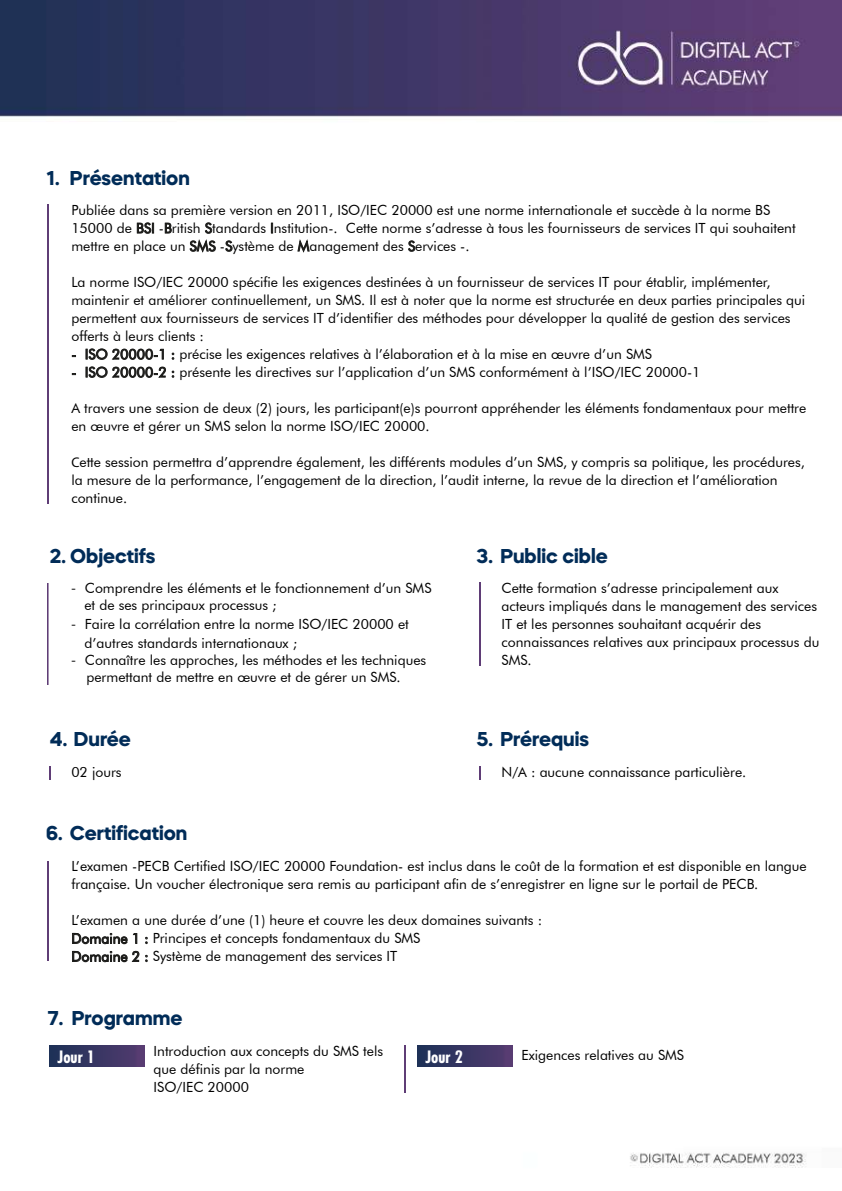
<style>
.page{position:relative;width:842px;height:1191px;background:#fff}
.page>*{position:absolute;margin:0;border:0;box-sizing:border-box;transform-origin:0 0}
.t1{font:700 20px "Mazzard H";color:#012c58}
.t2{font:700 condensed 16.6px "Futura";color:#fff}
.t3{font:14px/18px "Futura BT";color:#000}
.s1{font-family:"Myriad Pro"}
</style>
<div class="page">
<img style="left:0;top:0;width:842px;height:1168px">
<img style="left:49px;top:1045px;width:95px;height:21px">
<img style="left:417px;top:1045px;width:95px;height:21px">
<img style="left:405px;top:1045px;width:1px;height:47px">
<svg style="left:137px;top:222px;width:17px;height:12px"></svg>
<svg style="left:165px;top:222px;width:7px;height:12px"></svg>
<svg style="left:271px;top:223px;width:2px;height:10px"></svg>
<svg style="left:190px;top:222px;width:26px;height:31px"></svg>
<svg style="left:225px;top:240px;width:8px;height:12px"></svg>
<svg style="left:297px;top:239px;width:13px;height:14px"></svg>
<svg style="left:408px;top:240px;width:7px;height:12px"></svg>
<svg style="left:86px;top:348px;width:78px;height:12px"></svg>
<svg style="left:172px;top:352px;width:2px;height:8px"></svg>
<svg style="left:86px;top:366px;width:80px;height:12px"></svg>
<svg style="left:172px;top:370px;width:2px;height:8px"></svg>
<img style="left:48px;top:204px;width:1px;height:299px">
<svg style="left:72px;top:932px;width:65px;height:12px"></svg>
<svg style="left:145px;top:936px;width:3px;height:8px"></svg>
<svg style="left:72px;top:950px;width:67px;height:12px"></svg>
<svg style="left:145px;top:954px;width:3px;height:8px"></svg>
<img style="left:48px;top:861px;width:1px;height:99px">
<img style="left:48px;top:583px;width:1px;height:101px">
<img style="left:479px;top:583px;width:1px;height:82px">
<svg style="left:479px;top:766px;width:1px;height:13px"></svg>
<svg style="left:50px;top:766px;width:1px;height:13px"></svg>
<h1 class="t1" style="left:46px;top:165px;width:145px">1. Présentation</h1>
<p class="t3" style="left:71px;top:201px;width:726px">Publiée dans sa première version en 2011, ISO/IEC 20000 est une norme internationale et succède à la norme BS<br>15000 de BSI -British Standards Institution-. Cette norme s’adresse à tous les fournisseurs de services IT qui souhaitent mettre en place un SMS -Système de Management des Services -.</p>
<p class="t3" style="left:71px;top:273px;width:735px">La norme ISO/IEC 20000 spécifie les exigences destinées à un fournisseur de services IT pour établir, implémenter, maintenir et améliorer continuellement, un SMS. Il est à noter que la norme est structurée en deux parties principales qui permettent aux fournisseurs de services IT d’identifier des méthodes pour développer la qualité de gestion des services offerts à leurs clients :</p>
<p class="t3" style="left:71px;top:345px;width:582px">- ISO 20000-1 : précise les exigences relatives à l’élaboration et à la mise en œuvre d’un SMS</p>
<p class="t3" style="left:71px;top:363px;width:631px">- ISO 20000-2 : présente les directives sur l’application d’un SMS conformément à l’ISO/IEC 20000-1</p>
<p class="t3" style="left:71px;top:399px;width:736px">A travers une session de deux (2) jours, les participant(e)s pourront appréhender les éléments fondamentaux pour mettre en œuvre et gérer un SMS selon la norme ISO/IEC 20000.</p>
<p class="t3" style="left:71px;top:453px;width:735px"><span class="s1">C</span>ette session permettra d’apprendre également, les différents modules d’un SMS, y compris sa politique, les procédures, la mesure de la performance, l’engagement de la direction, l’audit interne, la revue de la direction et l’amélioration continue.</p>
<h1 class="t1" style="left:50px;top:542px;width:107px">2. Objectifs</h1>
<h1 class="t1" style="left:477px;top:542px;width:132px">3. Public cible</h1>
<p class="t3" style="left:501px;top:579px;width:319px">Cette formation s’adresse principalement aux acteurs impliqués dans le management des services IT et les personnes souhaitant acquérir des connaissances relatives aux principaux processus du SMS.</p>
<p class="t3" style="left:71px;top:579px;width:362px"><span class="s1">-</span> Comprendre les éléments et le fonctionnement d’un SMS</p>
<p class="t3" style="left:71px;top:615px;width:339px"><span class="s1">-</span> Faire la corrélation entre la norme ISO/IEC 20000 et</p>
<p class="t3" style="left:71px;top:651px;width:356px"><span class="s1">-</span> Connaître les approches, les méthodes et les techniques</p>
<p class="t3" style="left:84px;top:596px;width:194px">et de ses principaux processus ;</p>
<p class="t3" style="left:84px;top:633px;width:214px">d’autres standards internationaux ;</p>
<p class="t3" style="left:86px;top:667px;width:316px">permettant de mettre en œuvre et de gérer un SMS.</p>
<h1 class="t1" style="left:50px;top:725px;width:82px">4. Durée</h1>
<p class="t3" style="left:71px;top:762px;width:52px">02 jours</p>
<h1 class="t1" style="left:477px;top:725px;width:114px">5. Prérequis</h1>
<p class="t3" style="left:501px;top:762px;width:246px">N/A : aucune connaissance particulière.</p>
<h1 class="t1" style="left:46px;top:820px;width:143px">6. Certification</h1>
<p class="t3" style="left:71px;top:857px;width:737px">L’examen -PECB Certified ISO/IEC 20000 Foundation- est inclus dans le coût de la formation et est disponible en langue française. Un voucher électronique sera remis au participant afin de s’enregistrer en ligne sur le portail de PECB.</p>
<p class="t3" style="left:71px;top:911px;width:472px">L’examen a une durée d’une (1) heure et couvre les deux domaines suivants :<br>Domaine 1 : Principes et concepts fondamentaux du SMS<br>Domaine 2 : Système de management des services IT</p>
<h1 class="t1" style="left:48px;top:1004px;width:136px">7. Programme</h1>
<p class="t3" style="left:154px;top:1041px;width:231px">Introduction aux concepts du SMS tels que définis par la norme<br>ISO/IEC 20000</p>
<p class="t2" style="left:58px;top:1045px;width:39px">Jour 1</p>
<p class="t2" style="left:425px;top:1045px;width:39px">Jour 2</p>
<p class="t3" style="left:521px;top:1045px;width:164px">Exigences relatives au SMS</p>
</div>
